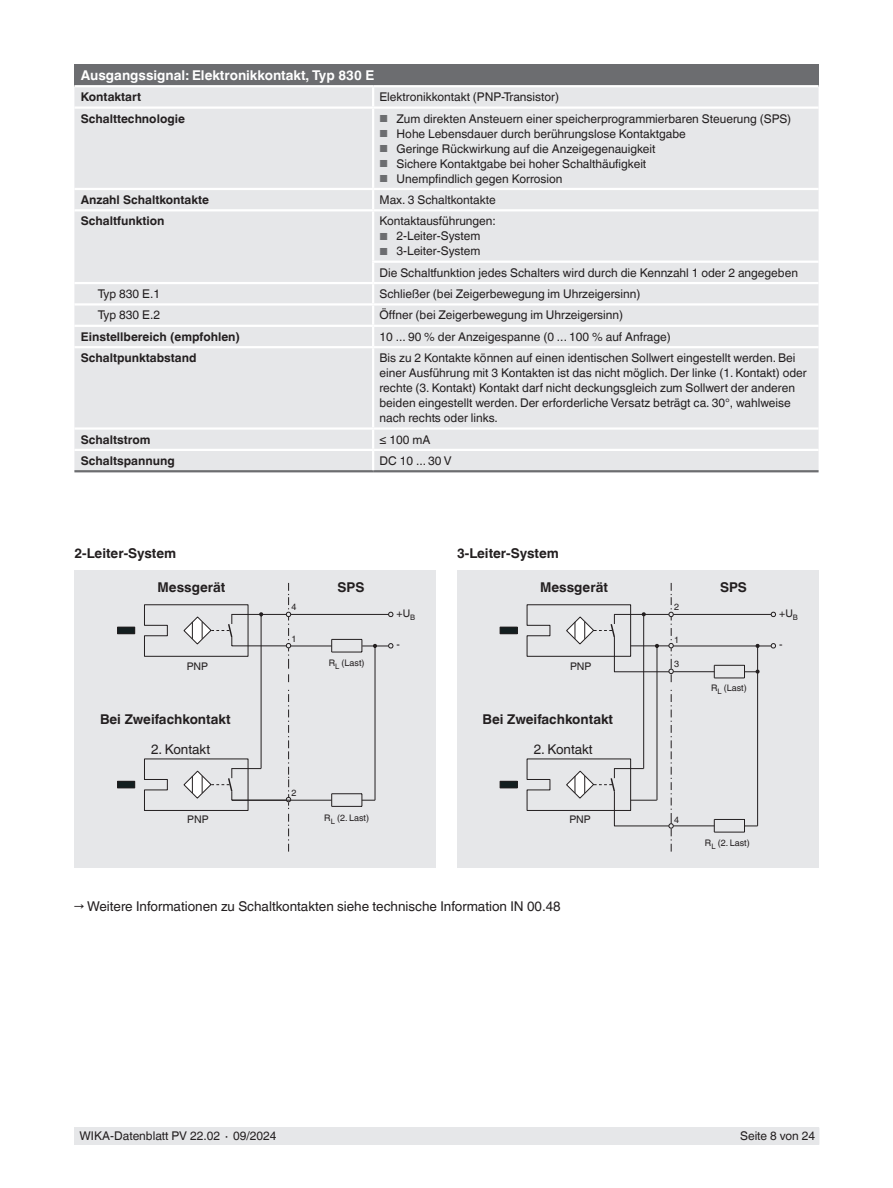
<style>
.page{position:relative;width:893px;height:1188px;background:#fff}
.page>*{position:absolute;margin:0;border:0;box-sizing:border-box;transform-origin:0 0}
.t1{font:700 13.5px "Helvetica World";color:#231f20}
.t2{font:13.5px "Helvetica World";color:#231f20}
.t3{font:700 13.5px "Helvetica World";color:#fff}
.t4{font:12px/15px "Helvetica World";color:#231f20}
.t5{font:700 12px "Helvetica World";color:#231f20}
.t6{font:10.5px "Helvetica World";color:#231f20}
.t7{font:9px "Helvetica World";color:#231f20}
.s1{font-size:10.2px;color:#6c6d70}
</style>
<div class="page">
<div style="left:74px;top:1127px;width:745px;height:18px;background:#e6e7e9"></div>
<div style="left:74px;top:64px;width:745px;height:22px;background:#6c6d70"></div>
<div style="left:74px;top:87px;width:745px;height:383px;background:#e6e7e9"></div>
<hr style="left:74px;top:188px;width:299px;height:2px;background:#fff">
<hr style="left:373px;top:188px;width:446px;height:2px;background:#fff">
<hr style="left:74px;top:470px;width:299px;height:2px;background:#6c6d70">
<hr style="left:373px;top:470px;width:446px;height:2px;background:#6c6d70">
<hr style="left:373px;top:209px;width:446px;height:2px;background:#fff">
<hr style="left:372px;top:261px;width:447px;height:2px;background:#fff">
<hr style="left:373px;top:282px;width:446px;height:2px;background:#fff">
<hr style="left:74px;top:209px;width:299px;height:2px;background:#fff">
<hr style="left:372px;top:211px;width:2px;height:50px;background:#fff">
<hr style="left:74px;top:282px;width:299px;height:2px;background:#fff">
<svg style="left:372px;top:190px;width:2px;height:19px"></svg>
<hr style="left:74px;top:106px;width:299px;height:3px;background:#fff">
<hr style="left:74px;top:303px;width:299px;height:3px;background:#fff">
<hr style="left:74px;top:325px;width:299px;height:2px;background:#fff">
<hr style="left:74px;top:346px;width:299px;height:2px;background:#fff">
<hr style="left:74px;top:427px;width:299px;height:3px;background:#fff">
<hr style="left:74px;top:449px;width:299px;height:2px;background:#fff">
<svg style="left:372px;top:87px;width:2px;height:19px"></svg>
<hr style="left:373px;top:106px;width:446px;height:3px;background:#fff">
<hr style="left:372px;top:109px;width:2px;height:79px;background:#fff">
<svg style="left:372px;top:263px;width:2px;height:83px"></svg>
<hr style="left:372px;top:348px;width:2px;height:79px;background:#fff">
<svg style="left:372px;top:430px;width:2px;height:40px"></svg>
<hr style="left:373px;top:303px;width:446px;height:3px;background:#fff">
<hr style="left:373px;top:325px;width:446px;height:2px;background:#fff">
<hr style="left:373px;top:346px;width:446px;height:2px;background:#fff">
<hr style="left:373px;top:427px;width:446px;height:3px;background:#fff">
<hr style="left:373px;top:449px;width:446px;height:2px;background:#fff">
<hr style="left:74px;top:85px;width:299px;height:2px;background:#fff">
<hr style="left:373px;top:85px;width:446px;height:2px;background:#fff">
<div style="left:75px;top:570px;width:361px;height:297px;background:#e6e7e9"></div>
<div style="left:457px;top:570px;width:362px;height:297px;background:#e6e7e9"></div>
<div style="left:117px;top:627px;width:18px;height:7px;background:#131e1f"></div>
<div style="left:117px;top:627px;width:18px;height:7px;border:1px solid #231f20"></div>
<div style="left:117px;top:781px;width:18px;height:7px;background:#131e1f"></div>
<div style="left:117px;top:781px;width:18px;height:7px;border:1px solid #231f20"></div>
<svg style="left:144px;top:583px;width:249px;height:269px"></svg>
<div style="left:500px;top:627px;width:17px;height:7px;background:#131e1f"></div>
<div style="left:500px;top:627px;width:17px;height:7px;border:1px solid #231f20"></div>
<div style="left:500px;top:781px;width:17px;height:7px;background:#131e1f"></div>
<div style="left:500px;top:781px;width:17px;height:7px;border:1px solid #231f20"></div>
<svg style="left:526px;top:583px;width:250px;height:269px"></svg>
<p class="t3" style="left:81px;top:67px;width:295px">Ausgangssignal: Elektronikkontakt, Typ 830 E</p>
<p class="t5" style="left:81px;top:90px;width:62px">Kontaktart</p>
<p class="t4" style="left:379px;top:90px;width:181px">Elektronikkontakt (PNP-Transistor)</p>
<p class="t5" style="left:81px;top:111px;width:106px">Schalttechnologie</p>
<p class="t4" style="left:379px;top:111px;width:413px"><span class="s1">■</span> Zum direkten Ansteuern einer speicherprogrammierbaren Steuerung (SPS)</p>
<p class="t4" style="left:379px;top:126px;width:308px"><span class="s1">■</span> Hohe Lebensdauer durch berührungslose Kontaktgabe</p>
<p class="t4" style="left:379px;top:141px;width:278px"><span class="s1">■</span> Geringe Rückwirkung auf die Anzeigegenauigkeit</p>
<p class="t4" style="left:379px;top:156px;width:268px"><span class="s1">■</span> Sichere Kontaktgabe bei hoher Schalthäufigkeit</p>
<p class="t4" style="left:379px;top:171px;width:185px"><span class="s1">■</span> Unempfindlich gegen Korrosion</p>
<p class="t5" style="left:81px;top:193px;width:130px">Anzahl Schaltkontakte</p>
<p class="t4" style="left:379px;top:192px;width:118px">Max. 3 Schaltkontakte</p>
<p class="t5" style="left:81px;top:214px;width:85px">Schaltfunktion</p>
<p class="t4" style="left:379px;top:214px;width:118px">Kontaktausführungen:</p>
<p class="t4" style="left:379px;top:229px;width:102px"><span class="s1">■</span> 2-Leiter-System</p>
<p class="t4" style="left:379px;top:241px;width:420px;line-height:21.3px"><span class="s1">■</span> 3-Leiter-System<br>Die Schaltfunktion jedes Schalters wird durch die Kennzahl 1 oder 2 angegeben</p>
<p class="t4" style="left:98px;top:286px;width:64px">Typ 830 E.1</p>
<p class="t4" style="left:379px;top:286px;width:262px">Schließer (bei Zeigerbewegung im Uhrzeigersinn)</p>
<p class="t4" style="left:98px;top:308px;width:64px">Typ 830 E.2</p>
<p class="t4" style="left:379px;top:308px;width:245px">Öffner (bei Zeigerbewegung im Uhrzeigersinn)</p>
<p class="t5" style="left:81px;top:330px;width:161px">Einstellbereich (empfohlen)</p>
<p class="t4" style="left:379px;top:329px;width:293px">10 ... 90 % der Anzeigespanne (0 ... 100 % auf Anfrage)</p>
<p class="t5" style="left:81px;top:351px;width:117px">Schaltpunktabstand</p>
<p class="t4" style="left:379px;top:351px;width:429px">Bis zu 2 Kontakte können auf einen identischen Sollwert eingestellt werden. Bei einer Ausführung mit 3 Kontakten ist das nicht möglich. Der linke (1. Kontakt) oder rechte (3. Kontakt) Kontakt darf nicht deckungsgleich zum Sollwert der anderen beiden eingestellt werden. Der erforderliche Versatz beträgt ca. 30°, wahlweise nach rechts oder links.</p>
<p class="t5" style="left:81px;top:432px;width:71px">Schaltstrom</p>
<p class="t4" style="left:379px;top:432px;width:52px">≤ 100 mA</p>
<p class="t5" style="left:81px;top:454px;width:95px">Schaltspannung</p>
<p class="t4" style="left:379px;top:453px;width:74px">DC 10 ... 30 V</p>
<p class="t1" style="left:75px;top:546px;width:103px">2-Leiter-System</p>
<p class="t1" style="left:457px;top:546px;width:103px">3-Leiter-System</p>
<p class="t1" style="left:158px;top:580px;width:69px">Messgerät</p>
<p class="t1" style="left:337px;top:580px;width:28px">SPS</p>
<p class="t1" style="left:540px;top:580px;width:69px">Messgerät</p>
<p class="t1" style="left:720px;top:580px;width:28px">SPS</p>
<p class="t6" style="left:397px;top:607px;width:20px">+U<sub>B</sub></p>
<p class="t6" style="left:397px;top:638px;width:5px">-</p>
<p class="t7" style="left:291px;top:602px;width:7px">4</p>
<p class="t7" style="left:291px;top:633px;width:7px">1</p>
<p class="t7" style="left:674px;top:602px;width:7px">2</p>
<p class="t7" style="left:674px;top:635px;width:7px">1</p>
<p class="t7" style="left:674px;top:659px;width:7px">3</p>
<p class="t7" style="left:329px;top:657px;width:37px">R<sub>L</sub> (Last)</p>
<p class="t6" style="left:187px;top:660px;width:23px">PNP</p>
<p class="t6" style="left:570px;top:660px;width:23px">PNP</p>
<p class="t1" style="left:100px;top:711px;width:132px">Bei Zweifachkontakt</p>
<p class="t2" style="left:151px;top:741px;width:60px">2. Kontakt</p>
<p class="t6" style="left:187px;top:813px;width:23px">PNP</p>
<p class="t7" style="left:291px;top:788px;width:7px">2</p>
<p class="t7" style="left:324px;top:812px;width:46px">R<sub>L</sub> (2. Last)</p>
<p class="t1" style="left:483px;top:711px;width:132px">Bei Zweifachkontakt</p>
<p class="t2" style="left:534px;top:741px;width:60px">2. Kontakt</p>
<p class="t6" style="left:569px;top:813px;width:23px">PNP</p>
<p class="t2" style="left:74px;top:899px;width:488px">→ Weitere Informationen zu Schaltkontakten siehe technische Information IN 00.48</p>
<p class="t7" style="left:711px;top:683px;width:37px">R<sub>L</sub> (Last)</p>
<p class="t7" style="left:674px;top:815px;width:7px">4</p>
<p class="t7" style="left:705px;top:838px;width:46px">R<sub>L</sub> (2. Last)</p>
<p class="t6" style="left:779px;top:607px;width:20px">+U<sub>B</sub></p>
<p class="t6" style="left:779px;top:639px;width:5px">-</p>
<p class="t4" style="left:80px;top:1129px;width:198px">WIKA-Datenblatt PV 22.02 ∙ 09/2024</p>
<p class="t4" style="left:740px;top:1129px;width:77px">Seite 8 von 24</p>
</div>
